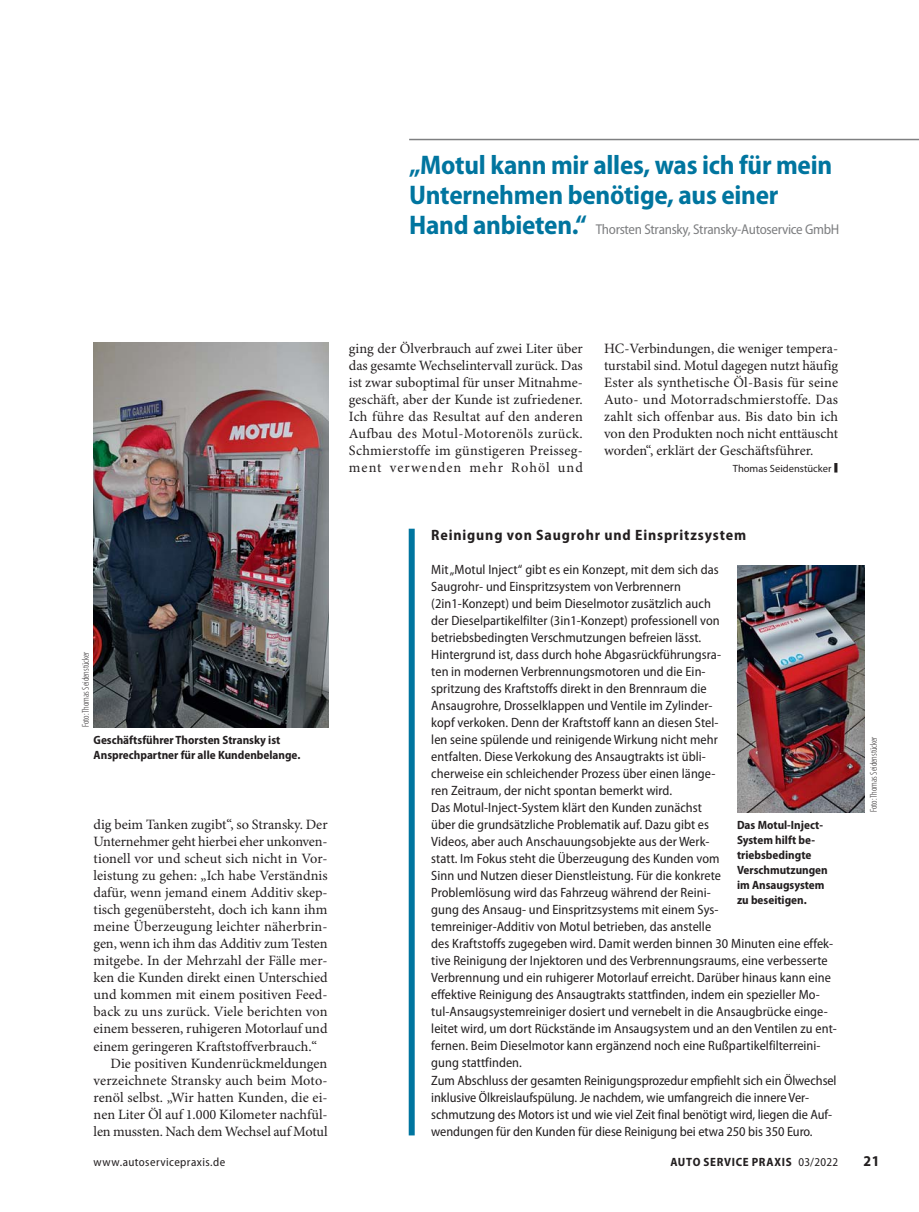
<style>
.page{position:relative;width:919px;height:1212px;background:#fff}
.page>*{position:absolute;margin:0;border:0;box-sizing:border-box;transform-origin:0 0}
.t1{font:32.7px "Minion Pro";color:#231f20;scale:.33 1}
.t2{font:700 semi-condensed 27px/30px "Myriad Pro";letter-spacing:-.01em;color:#00759f}
.t3{font:700 semi-condensed 15px "Myriad Pro";letter-spacing:.055em;color:#231f20}
.t4{font:14.25px/17px "Minion Pro";color:#231f20;text-align:justify}
.t5{font:semi-condensed 14.25px "Myriad Pro";letter-spacing:-.02em;color:#7e7f81}
.t6{font:semi-condensed 13.5px/17px "Myriad Pro";letter-spacing:.005em;color:#231f20}
.t7{font:700 semi-condensed 12px/15px "Myriad Pro";color:#231f20}
.t8{font:semi-condensed 12px "Myriad Pro";letter-spacing:.035em;color:#231f20}
.t9{font:700 semi-condensed 12px "Myriad Pro";letter-spacing:.055em;color:#231f20}
.t10{font:10.5px "Myriad Pro";color:#231f20}
.t11{font:300 condensed 9.75px "Myriad Pro";color:#231f20}
.s1{font-weight:700;font-size:27px;color:#00759f}
.s2{font-weight:400}
</style>
<div class="page">
<hr style="left:409px;top:139px;width:509px;height:1px;background:#7e7f81">
<img style="left:94px;top:342px;width:234px;height:385px">
<div style="left:408px;top:529px;width:6px;height:606px;background:#00759f"></div>
<img style="left:737px;top:566px;width:127px;height:246px">
<h2 class="t2" style="left:409px;top:152px;width:424px">„Motul kann mir alles, was ich für mein<br>Unternehmen benötige, aus einer</h2>
<p class="t5" style="left:409px;top:223px;width:431px"><span class="s1">Hand anbieten.“</span> Thorsten Stransky, Stransky-Autoservice GmbH</p>
<p class="t4" style="left:349px;top:341px;width:235px">ging der Ölverbrauch auf zwei Liter über das gesamte Wechselintervall zurück. Das ist zwar suboptimal für unser Mitnahme&shy;geschäft, aber der Kunde ist zufriedener.<br>Ich führe das Resultat auf den anderen Aufbau des Motul-Motorenöls zurück.<br>Schmierstoffe im günstigeren Preisseg&shy;ment verwenden mehr Rohöl und</p>
<p class="t4" style="left:604px;top:341px;width:235px">HC-Verbindungen, die weniger tempera&shy;turstabil sind. Motul dagegen nutzt häufig Ester als synthetische Öl-Basis für seine Auto- und Motorradschmierstoffe. Das zahlt sich offenbar aus. Bis dato bin ich von den Produkten noch nicht enttäuscht worden“, erklärt der Geschäftsführer.</p>
<p class="t10" style="left:732px;top:462px;width:100px">Thomas Seidenstücker</p>
<h1 class="t1" style="left:833px;top:452px;width:15px">■</h1>
<p class="t11" style="left:80px;top:727px;width:77px;rotate:-90deg">Foto: Thomas Seidenstücker</p>
<p class="t7" style="left:94px;top:734px;width:208px">Geschäftsführer Thorsten Stransky ist<br>Ansprechpartner für alle Kundenbelange.</p>
<p class="t4" style="left:94px;top:817px;width:235px">dig beim Tanken zugibt“, so Stransky. Der</p>
<p class="t4" style="left:94px;top:834px;width:235px">Unternehmer geht hierbei eher unkonven-</p>
<p class="t4" style="left:94px;top:851px;width:235px">tionell vor und scheut sich nicht in Vor-</p>
<p class="t4" style="left:94px;top:868px;width:235px">leistung zu gehen: „Ich habe Verständnis</p>
<p class="t4" style="left:94px;top:885px;width:235px">dafür, wenn jemand einem Additiv skep-</p>
<p class="t4" style="left:94px;top:902px;width:235px">tisch gegenübersteht, doch ich kann ihm</p>
<p class="t4" style="left:94px;top:919px;width:235px">meine Überzeugung leichter näherbrin-</p>
<p class="t4" style="left:94px;top:936px;width:235px">gen, wenn ich ihm das Additiv zum Testen</p>
<p class="t4" style="left:94px;top:953px;width:235px">mitgebe. In der Mehrzahl der Fälle mer-</p>
<p class="t4" style="left:94px;top:971px;width:235px">ken die Kunden direkt einen Unterschied</p>
<p class="t4" style="left:94px;top:988px;width:235px">und kommen mit einem positiven Feed-</p>
<p class="t4" style="left:94px;top:1005px;width:235px">back zu uns zurück. Viele berichten von</p>
<p class="t4" style="left:94px;top:1022px;width:235px">einem besseren, ruhigeren Motorlauf und</p>
<p class="t4" style="left:94px;top:1039px;width:225px">einem geringeren Kraftstoffverbrauch.“</p>
<p class="t4" style="left:111px;top:1056px;width:218px">Die positiven Kundenrückmeldungen</p>
<p class="t4" style="left:94px;top:1073px;width:235px">verzeichnete Stransky auch beim Moto-</p>
<p class="t4" style="left:94px;top:1090px;width:235px">renöl selbst. „Wir hatten Kunden, die ei-</p>
<p class="t4" style="left:94px;top:1107px;width:235px">nen Liter Öl auf 1.000 Kilometer nachfül-</p>
<p class="t4" style="left:94px;top:1124px;width:235px">len mussten. Nach dem Wechsel auf Motul</p>
<p class="t3" style="left:431px;top:529px;width:316px">Reinigung von Saugrohr und Einspritzsystem</p>
<p class="t6" style="left:431px;top:562px;width:407px">Mit „Motul Inject“ gibt es ein Konzept, mit dem sich das<br>Saugrohr- und Einspritzsystem von Verbrennern<br>(2in1-Konzept) und beim Dieselmotor zusätzlich auch<br>der Dieselpartikelfilter (3in1-Konzept) professionell von<br>betriebsbedingten Verschmutzungen befreien lässt.<br>Hintergrund ist, dass durch hohe Abgasrückführungsra-<br>ten in modernen Verbrennungsmotoren und die Ein-<br>spritzung des Kraftstoffs direkt in den Brennraum die<br>Ansaugrohre, Drosselklappen und Ventile im Zylinder-<br>kopf verkoken. Denn der Kraftstoff kann an diesen Stel-<br>len seine spülende und reinigende Wirkung nicht mehr<br>entfalten. Diese Verkokung des Ansaugtrakts ist übli-<br>cherweise ein schleichender Prozess über einen länge-<br>ren Zeitraum, der nicht spontan bemerkt wird.<br>Das Motul-Inject-System klärt den Kunden zunächst<br>über die grundsätzliche Problematik auf. Dazu gibt es<br>Videos, aber auch Anschauungsobjekte aus der Werk-<br>statt. Im Fokus steht die Überzeugung des Kunden vom<br>Sinn und Nutzen dieser Dienstleistung. Für die konkrete<br>Problemlösung wird das Fahrzeug während der Reini-<br>gung des Ansaug- und Einspritzsystems mit einem Sys-<br>temreiniger-Additiv von Motul betrieben, das anstelle<br>des Kraftstoffs zugegeben wird. Damit werden binnen 30 Minuten eine effek&shy;tive Reinigung der Injektoren und des Verbrennungsraums, eine verbesserte Verbrennung und ein ruhigerer Motorlauf erreicht. Darüber hinaus kann eine effektive Reinigung des Ansaugtrakts stattfinden, indem ein spezieller Mo&shy;tul-Ansaugsystemreiniger dosiert und vernebelt in die Ansaugbrücke einge&shy;leitet wird, um dort Rückstände im Ansaugsystem und an den Ventilen zu ent&shy;fernen. Beim Dieselmotor kann ergänzend noch eine Rußpartikelfilterreini&shy;gung stattfinden.<br>Zum Abschluss der gesamten Reinigungsprozedur empfiehlt sich ein Ölwechsel inklusive Ölkreislaufspülung. Je nachdem, wie umfangreich die innere Ver&shy;schmutzung des Motors ist und wie viel Zeit final benötigt wird, liegen die Auf&shy;wendungen für den Kunden für diese Reinigung bei etwa 250 bis 350 Euro.</p>
<p class="t7" style="left:737px;top:819px;width:92px">Das Motul- Inject-<br>System hilft be&shy;triebsbedingte<br>Verschmutzungen im Ansaugsystem zu beseitigen.</p>
<p class="t11" style="left:867px;top:812px;width:77px;rotate:-90deg">Foto: Thomas Seidenstücker</p>
<p class="t8" style="left:94px;top:1157px;width:133px">www.autoservicepraxis.de</p>
<p class="t9" style="left:670px;top:1157px;width:169px">AUTO SERVICE PRAXIS <span class="s2">03/2022</span></p>
<p class="t3" style="left:863px;top:1155px;width:17px">21</p>
</div>
